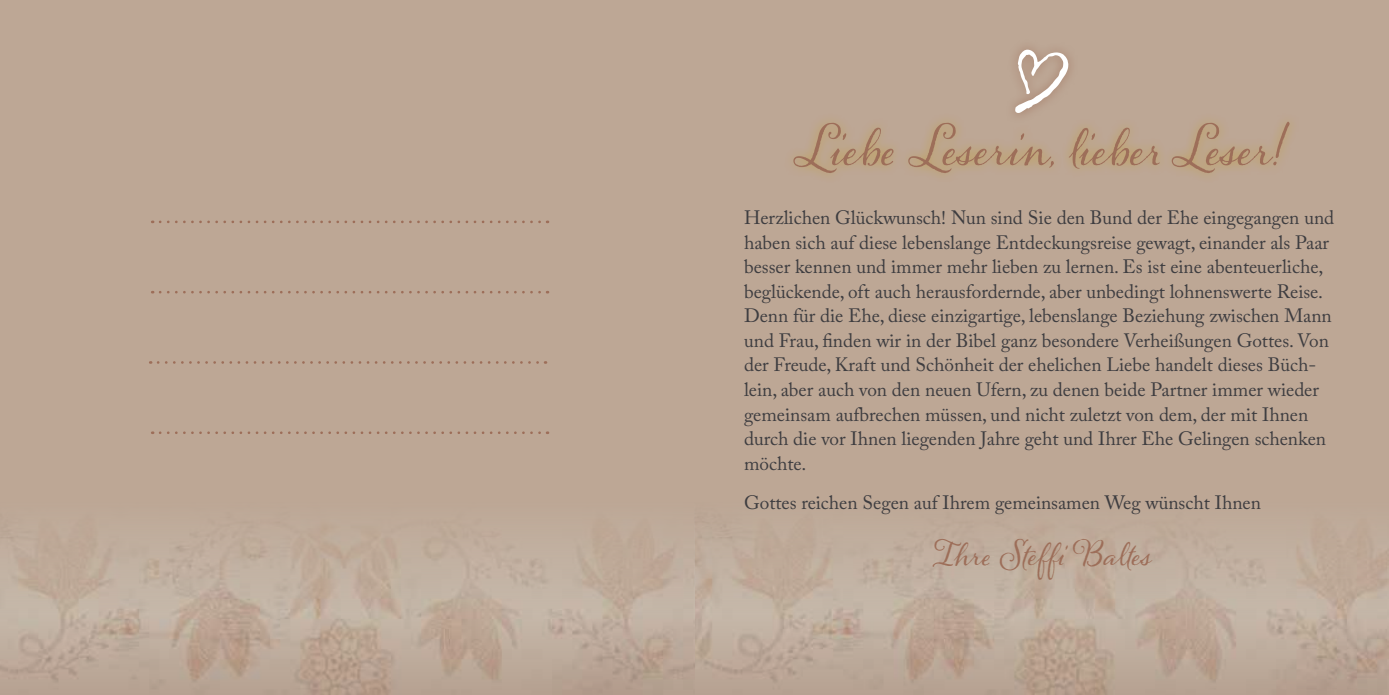
<style>
.page{position:relative;width:1389px;height:695px;background:#fff}
.page>*{position:absolute;margin:0;border:0;box-sizing:border-box;transform-origin:0 0}
.t1{font:50.75px "Alana PRO";color:#9d6e59}
.t2{font:31.5px "Alana PRO";color:#9d6e59}
.t3{font:19.25px/24.5px "Adobe Caslon Pro";color:#3e3d40}
</style>
<div class="page">
<div style="left:0;top:0;width:1389px;height:694px;background:#bda795"></div>
<svg style="left:1015px;top:49px;width:53px;height:63px"></svg>
<div style="left:783px;top:112px;width:516px;height:71px;background:#c89a06;opacity:.5"></div>
<svg style="left:694px;top:537px;width:695px;height:157px"></svg>
<svg style="left:0;top:543px;width:694px;height:151px"></svg>
<svg style="left:160px;top:291px;width:388px;height:2px"></svg>
<svg style="left:158px;top:361px;width:388px;height:3px"></svg>
<svg style="left:160px;top:220px;width:388px;height:3px"></svg>
<svg style="left:160px;top:431px;width:388px;height:3px"></svg>
<h1 class="t1" style="left:796px;top:118px;width:493px">Liebe Leserin, lieber Leser!</h1>
<p class="t3" style="left:744px;top:205px;width:592px">Herzlichen Glückwunsch! Nun sind Sie den Bund der Ehe eingegangen und haben sich auf diese lebenslange Entdeckungsreise gewagt, einander als Paar besser kennen und immer mehr lieben zu lernen. Es ist eine abenteuerliche, beglückende, oft auch herausfordernde, aber unbedingt lohnenswerte Reise.<br>Denn für die Ehe, diese einzigartige, lebenslange Beziehung zwischen Mann und Frau, finden wir in der Bibel ganz besondere Verheißungen Gottes. Von der Freude, Kraft und Schönheit der ehelichen Liebe handelt dieses Büch&shy;lein, aber auch von den neuen Ufern, zu denen beide Partner immer wieder gemeinsam aufbrechen müssen, und nicht zuletzt von dem, der mit Ihnen durch die vor Ihnen liegenden Jahre geht und Ihrer Ehe Gelingen schenken möchte.</p>
<p class="t3" style="left:744px;top:490px;width:518px">Gottes reichen Segen auf Ihrem gemeinsamen Weg wünscht Ihnen</p>
<h2 class="t2" style="left:936px;top:535px;width:217px">Ihre Steffi Baltes</h2>
</div>
